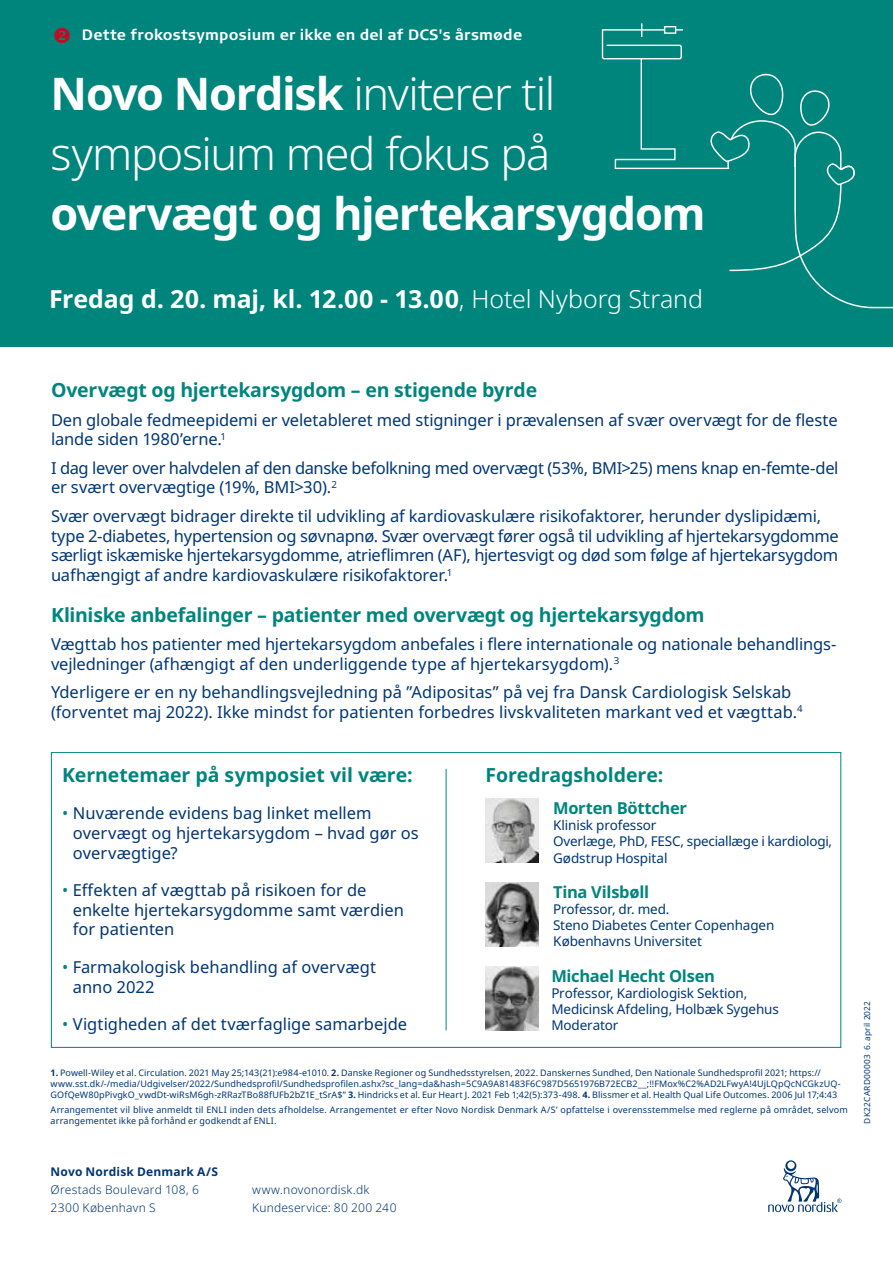
<style>
.page{position:relative;width:893px;height:1263px;background:#fff}
.page>*{position:absolute;margin:0;border:0;box-sizing:border-box;transform-origin:0 0}
.t1{font:300 45px/60px "Apis";letter-spacing:-.03em;color:#fff}
.t2{font:700 45px "Apis";letter-spacing:-.03em;color:#fff}
.t3{font:700 24.9px "Apis";letter-spacing:-.005em;color:#fff}
.t4{font:700 19.5px "Apis";letter-spacing:-.01em;color:#00857d}
.t5{font:16.5px/19.8px "Apis";letter-spacing:-.005em;color:#003674}
.t6{font:16.5px/19.8px "Apis";letter-spacing:-.025em;color:#003674}
.t7{font:700 16.5px "Apis";letter-spacing:-.015em;color:#00857d}
.t8{font:700 15px "Signa Normal";letter-spacing:.01em;color:#fff}
.t9{font:13.5px/16.2px "Apis";letter-spacing:-.01em;color:#003674}
.t10{font:300 12px/18px "Apis";letter-spacing:.015em;color:#003674}
.t11{font:700 12px "Apis";letter-spacing:.015em;color:#003674}
.t12{font:9px/10.8px "Apis";letter-spacing:.01em;color:#003674}
.t13{font:8.25px "Apis";letter-spacing:.03em;color:#003674}
.s1{color:#c50a1d}
.s2{font-weight:700}
.s3{font-weight:300}
.s4{color:#00857d}
</style>
<div class="page">
<div style="left:0;top:0;width:893px;height:347px;background:#00857d"></div>
<svg style="left:768px;top:1160px;width:73px;height:52px"></svg>
<img style="left:486px;top:798px;width:53px;height:64px">
<img style="left:486px;top:966px;width:53px;height:64px">
<img style="left:486px;top:882px;width:53px;height:64px">
<hr style="left:446px;top:769px;width:1px;height:261px;background:#00857d">
<svg style="left:601px;top:23px;width:292px;height:286px"></svg>
<p class="t8" style="left:53px;top:26px;width:471px"><span class="s1">❖</span> Dette frokostsymposium er ikke en del af DCS's årsmøde</p>
<h1 class="t1" style="left:51px;top:65px;width:506px"><span class="s2">Novo Nordisk</span> inviterer til symposium med fokus på</h1>
<h1 class="t2" style="left:51px;top:182px;width:657px">overvægt og hjertekarsygdom</h1>
<h2 class="t3" style="left:49px;top:282px;width:655px">Fredag d. 20. maj, kl. 12.00 - 13.00<span class="s3">, Hotel Nyborg Strand</span></h2>
<p class="t4" style="left:51px;top:376px;width:488px">Overvægt og hjertekarsygdom – en stigende byrde</p>
<p class="t5" style="left:51px;top:410px;width:788px">Den globale fedmeepidemi er veletableret med stigninger i prævalensen af svær overvægt for de fleste lande siden 1980’erne.<sup>1</sup></p>
<p class="t6" style="left:51px;top:458px;width:789px">I dag lever over halvdelen af den danske befolkning med overvægt (53%, BMI&gt;25) mens knap en-femte-del er svært overvægtige (19%, BMI&gt;30).<sup>2</sup></p>
<p class="t5" style="left:51px;top:506px;width:789px">Svær overvægt bidrager direkte til udvikling af kardiovaskulære risikofaktorer, herunder dyslipidæmi, type 2-diabetes, hypertension og søvnapnø. Svær overvægt fører også til udvikling af hjertekarsygdomme særligt iskæmiske hjertekarsygdomme, atrieflimren (AF), hjertesvigt og død som følge af hjertekarsygdom uafhængigt af andre kardiovaskulære risikofaktorer.<sup>1</sup></p>
<p class="t4" style="left:51px;top:601px;width:655px">Kliniske anbefalinger – patienter med overvægt og hjertekarsygdom</p>
<p class="t5" style="left:51px;top:634px;width:787px">Vægttab hos patienter med hjertekarsygdom anbefales i flere internationale og nationale behandlings&shy;vejledninger (afhængigt af den underliggende type af hjertekarsygdom).<sup>3</sup></p>
<p class="t5" style="left:51px;top:682px;width:753px">Yderligere er en ny behandlingsvejledning på ”Adipositas” på vej fra Dansk Cardiologisk Selskab (forventet maj 2022). Ikke mindst for patienten forbedres livskvaliteten markant ved et vægttab.<sup>4</sup></p>
<p class="t4" style="left:62px;top:761px;width:352px">Kernetemaer på symposiet vil være:</p>
<p class="t4" style="left:486px;top:761px;width:179px">Foredragsholdere:</p>
<p class="t5" style="left:73px;top:803px;width:347px;text-indent:-10px"><span class="s4">•</span> Nuværende evidens bag linket mellem overvægt og hjertekarsygdom – hvad gør os overvægtige?</p>
<p class="t5" style="left:73px;top:880px;width:333px;text-indent:-10px"><span class="s4">•</span> Effekten af vægttab på risikoen for de enkelte hjertekarsygdomme samt værdien for patienten</p>
<p class="t5" style="left:73px;top:957px;width:305px;text-indent:-10px"><span class="s4">•</span> Farmakologisk behandling af overvægt anno 2022</p>
<p class="t5" style="left:62px;top:1014px;width:346px"><span class="s4">•</span> Vigtigheden af det tværfaglige samarbejde</p>
<p class="t7" style="left:553px;top:796px;width:136px">Morten Böttcher</p>
<p class="t9" style="left:553px;top:817px;width:281px">Klinisk professor<br>Overlæge, PhD, FESC, speciallæge i kardiologi,<br>Gødstrup Hospital</p>
<p class="t7" style="left:553px;top:880px;width:98px">Tina Vilsbøll</p>
<p class="t9" style="left:553px;top:901px;width:223px">Professor, dr. med.<br>Steno Diabetes Center Copenhagen<br>Københavns Universitet</p>
<p class="t7" style="left:551px;top:964px;width:165px">Michael Hecht Olsen</p>
<p class="t9" style="left:551px;top:985px;width:229px">Professor, Kardiologisk Sektion,<br>Medicinsk Afdeling, Holbæk Sygehus<br>Moderator</p>
<p class="t12" style="left:51px;top:1067px;width:791px"><span class="s2">1.</span> Powell-Wiley et al. Circulation. 2021 May 25;143(21):e984-e1010. <span class="s2">2.</span> Danske Regioner og Sundhedsstyrelsen, 2022. Danskernes Sundhed, Den Nationale Sundhedsprofil 2021; https:// www.sst.dk/-/media/Udgivelser/2022/Sundhedsprofil/Sundhedsprofilen.ashx?sc_lang=da&amp;hash=5C9A9A81483F6C987D5651976B72ECB2__;!!FMox%C2%AD2LFwyA!4UjLQpQcNCGkzUQ-<br>GOfQeW80pPivgkO_vwdDt-wiRsM6gh-zRRazTBo88fUFb2bZ1E_tSrA$” <span class="s2">3.</span> Hindricks et al. Eur Heart J. 2021 Feb 1;42(5):373-498. <span class="s2">4.</span> Blissmer et al. Health Qual Life Outcomes. 2006 Jul 17;4:43</p>
<p class="t12" style="left:51px;top:1104px;width:799px">Arrangementet vil blive anmeldt til ENLI inden dets afholdelse. Arrangementet er efter Novo Nordisk Denmark A/S’ opfattelse i overensstemmelse med reglerne på området, selvom arrangementet ikke på forhånd er godkendt af ENLI.</p>
<p class="t11" style="left:51px;top:1163px;width:169px">Novo Nordisk Denmark A/S</p>
<p class="t10" style="left:51px;top:1181px;width:150px">Ørestads Boulevard 108, 6<br>2300 København S</p>
<p class="t10" style="left:252px;top:1181px;width:146px">www.novonordisk.dk<br>Kundeservice: 80 200 240</p>
<p class="t13" style="left:861px;top:1124px;width:124px;rotate:-90deg">DK22CARD00003 6. april 2022</p>
</div>
